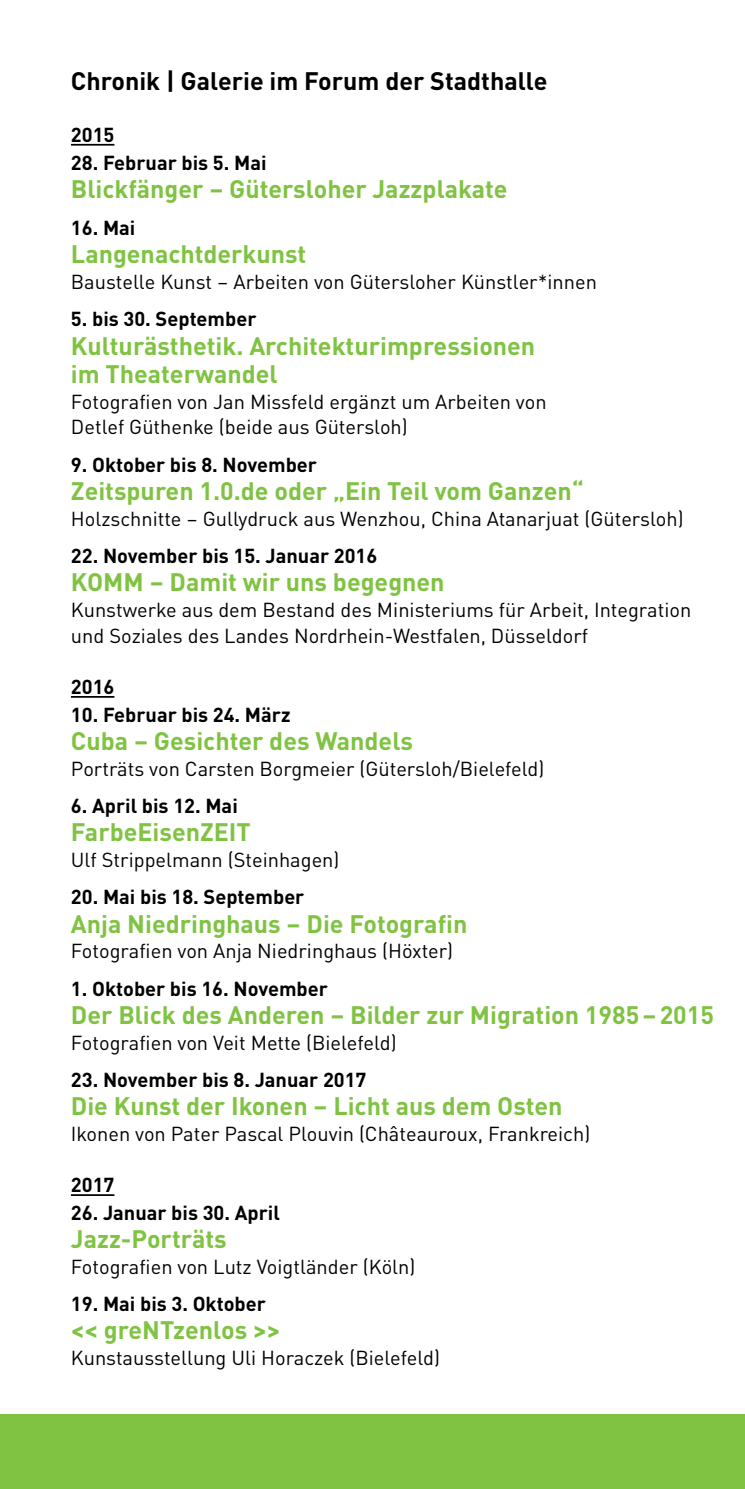
<style>
.page{position:relative;width:745px;height:1489px;background:#fff}
.page>*{position:absolute;margin:0;border:0;box-sizing:border-box;transform-origin:0 0}
.t1{font:700 25px/28.2px "DIN Pro";color:#80c342}
.t2{font:700 25px "DIN Pro";color:#000}
.t3{font:20px/25.8px "DIN Pro";color:#000}
.t4{font:700 20px "DIN Pro";color:#000}
</style>
<div class="page">
<div style="left:0;top:1414px;width:744px;height:74px;background:#80c342"></div>
<hr style="left:71px;top:144px;width:43px;height:2px;background:#000">
<hr style="left:71px;top:696px;width:43px;height:1px;background:#000">
<hr style="left:71px;top:1194px;width:43px;height:1px;background:#000">
<p class="t2" style="left:71px;top:61px;width:477px">Chronik | Galerie im Forum der Stadthalle</p>
<p class="t4" style="left:71px;top:119px;width:45px">2015</p>
<p class="t4" style="left:71px;top:147px;width:197px">28. Februar bis 5. Mai</p>
<p class="t1" style="left:71px;top:173px;width:438px">Blickfänger – Gütersloher Jazzplakate</p>
<p class="t4" style="left:71px;top:212px;width:66px">16. Mai</p>
<p class="t1" style="left:71px;top:238px;width:237px">Langenachtderkunst</p>
<p class="t3" style="left:71px;top:268px;width:527px">Baustelle Kunst – Arbeiten von Gütersloher Künstler*innen</p>
<p class="t4" style="left:71px;top:303px;width:187px">5. bis 30. September</p>
<p class="t1" style="left:71px;top:330px;width:465px">Kulturästhetik. Architekturimpressionen im Theaterwandel</p>
<p class="t3" style="left:71px;top:387px;width:477px">Fotografien von Jan Missfeld ergänzt um Arbeiten von<br>Detlef Güthenke (beide aus Gütersloh)</p>
<p class="t4" style="left:71px;top:449px;width:247px">9. Oktober bis 8. November</p>
<p class="t1" style="left:71px;top:475px;width:514px">Zeitspuren 1.0.de oder „Ein Teil vom Ganzen“</p>
<p class="t3" style="left:71px;top:504px;width:613px">Holzschnitte – Gullydruck aus Wenzhou, China Atanarjuat (Gütersloh)</p>
<p class="t4" style="left:71px;top:540px;width:308px">22. November bis 15. Januar 2016</p>
<p class="t1" style="left:71px;top:566px;width:375px">KOMM – Damit wir uns begegnen</p>
<p class="t3" style="left:71px;top:595px;width:621px">Kunstwerke aus dem Bestand des Ministeriums für Arbeit, Integration und Soziales des Landes Nordrhein-Westfalen, Düsseldorf</p>
<p class="t4" style="left:71px;top:671px;width:45px">2016</p>
<p class="t4" style="left:71px;top:698px;width:221px">10. Februar bis 24. März</p>
<p class="t1" style="left:71px;top:725px;width:343px">Cuba – Gesichter des Wandels</p>
<p class="t3" style="left:71px;top:754px;width:474px">Porträts von Carsten Borgmeier (Gütersloh/Bielefeld)</p>
<p class="t4" style="left:71px;top:790px;width:168px">6. April bis 12. Mai</p>
<p class="t1" style="left:71px;top:816px;width:181px">FarbeEisenZEIT</p>
<p class="t3" style="left:71px;top:845px;width:270px">Ulf Strippelmann (Steinhagen)</p>
<p class="t4" style="left:71px;top:881px;width:235px">20. Mai bis 18. September</p>
<p class="t1" style="left:71px;top:907px;width:398px">Anja Niedringhaus – Die Fotografin</p>
<p class="t3" style="left:71px;top:936px;width:383px">Fotografien von Anja N iedringhaus (Höxter)</p>
<p class="t4" style="left:71px;top:972px;width:258px">1. Oktober bis 16. November</p>
<p class="t1" style="left:71px;top:999px;width:644px">Der Blick des Anderen – Bilder zur Migration 1985–2015</p>
<p class="t3" style="left:71px;top:1028px;width:327px">Fotografien von Veit Mette (Bielefeld)</p>
<p class="t4" style="left:71px;top:1064px;width:297px">23. November bis 8. Januar 2017</p>
<p class="t1" style="left:71px;top:1090px;width:492px">Die Kunst der Ikonen – Licht aus dem Osten</p>
<p class="t3" style="left:71px;top:1119px;width:520px">Ikonen von Pater Pascal Plouvin (Châteauroux, Frankreich)</p>
<p class="t4" style="left:71px;top:1169px;width:45px">2017</p>
<p class="t4" style="left:71px;top:1196px;width:210px">26. Januar bis 30. April</p>
<p class="t1" style="left:71px;top:1223px;width:157px">Jazz-Porträts</p>
<p class="t3" style="left:71px;top:1252px;width:346px">Fotografien von Lutz Voigtländer (Köln)</p>
<p class="t4" style="left:71px;top:1288px;width:196px">19. Mai bis 3. Oktober</p>
<p class="t1" style="left:71px;top:1314px;width:211px">&lt;&lt; greNTzenlos &gt;&gt;</p>
<p class="t3" style="left:71px;top:1343px;width:370px">Kunstausstellung Uli Horaczek (Bielefeld)</p>
</div>
